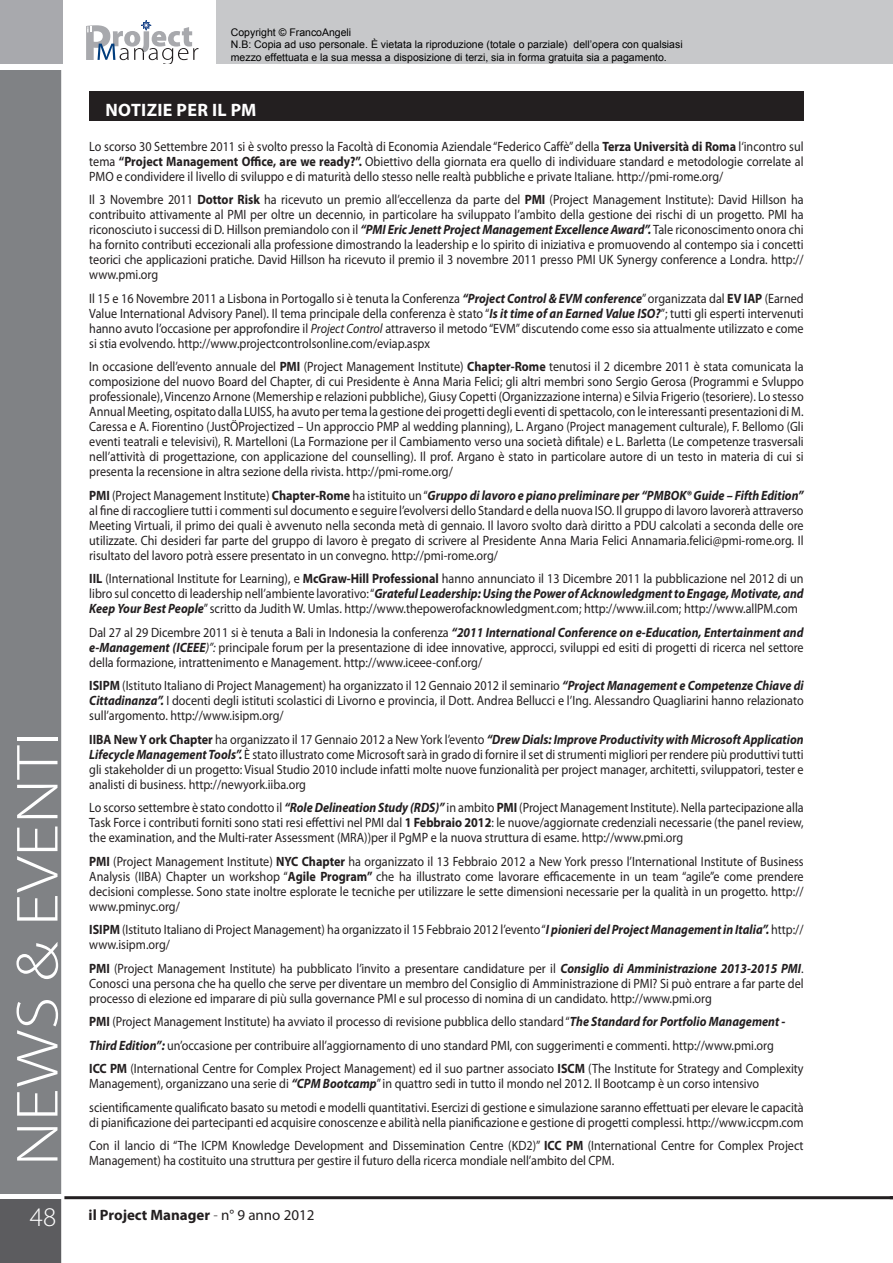
<style>
.page{position:relative;width:893px;height:1263px;background:#fff}
.page>*{position:absolute;margin:0;border:0;box-sizing:border-box;transform-origin:0 0}
.t1{font:300 60px "Myriad Pro";color:#fff;scale:1.18 1}
.t2{font:300 27px "Myriad Pro";color:#fff}
.t3{font:700 18px "Myriad Pro";color:#fff}
.t4{font:700 15px "Myriad Pro";color:#231f20}
.t5{font:13.5px/15px "Myriad Pro";color:#231f20;text-align:justify;scale:.9 1}
.t6{font:10.5px/12.6px "Arial";color:#000}
.s1{font-weight:700}
.s2{font-weight:700;font-style:italic}
.s3{font-style:italic}
.s4{font-weight:300}
.s5{font-weight:400}
</style>
<div class="page">
<hr style="left:64px;top:1196px;width:829px;height:3px;background:#231f20">
<div style="left:0;top:70px;width:63px;height:1124px;background:#808285"></div>
<div style="left:0;top:1199px;width:63px;height:64px;background:#5c5c5f"></div>
<hr style="left:61px;top:0;width:3px;height:1263px;background:#fff">
<svg style="left:86px;top:20px;width:112px;height:44px"></svg>
<div style="left:0;top:0;width:63px;height:64px;background:#a8a9ad"></div>
<div style="left:216px;top:0;width:677px;height:64px;background:#c7c8ca"></div>
<div style="left:89px;top:92px;width:715px;height:29px;background:#231f20"></div>
<h1 class="t1" style="left:5px;top:1166px;width:370px;rotate:-90deg">NEWS &amp; EVENTI</h1>
<h2 class="t2" style="left:30px;top:1202px;width:28px">48</h2>
<p class="t6" style="left:231px;top:26px;width:453px">Copyright © FrancoAngeli<br>N.B: Copia ad uso personale. È vietata la riproduzione (totale o parziale) dell’opera con qualsiasi mezzo effettuata e la sua messa a disposizione di terzi, sia in forma gratuita sia a pagamento.</p>
<h3 class="t3" style="left:105px;top:99px;width:23px">Notizie</h3>
<h3 class="t3" style="left:177px;top:99px;width:11px">per</h3>
<h3 class="t3" style="left:212px;top:99px;width:46px">il PM</h3>
<p class="t5" style="left:89px;top:139px;width:795px">Lo scorso 30 Settembre 2011 si è svolto presso la Facoltà di Economia Aziendale “Federico Caffè” della <span class="s1">Terza Università di Roma</span> l‘incontro sul tema <span class="s1">“Project Management Office, are we ready?”.</span> Obiettivo della giornata era quello di individuare standard e metodologie correlate al PMO e condividere il livello di sviluppo e di maturità dello stesso nelle realtà pubbliche e private Italiane. http://pmi-rome.org/</p>
<p class="t5" style="left:89px;top:193px;width:795px">Il 3 Novembre 2011 <span class="s1">Dottor Risk</span> ha ricevuto un premio all’eccellenza da parte del <span class="s1">PMI</span> (Project Management Institute): David Hillson ha contribuito attivamente al PMI per oltre un decennio, in particolare ha sviluppato l’ambito della gestione dei rischi di un progetto. PMI ha riconosciuto i successi di D. Hillson premiandolo con il <span class="s2">“PMI Eric Jenett Project Management Excellence Award”.</span> Tale riconoscimento onora chi ha fornito contributi eccezionali alla professione dimostrando la leadership e lo spirito di iniziativa e promuovendo al contempo sia i concetti teorici che applicazioni pratiche. David Hillson ha ricevuto il premio il 3 novembre 2011 presso PMI UK Synergy conference a Londra. http:// www.pmi.org</p>
<p class="t5" style="left:89px;top:291px;width:795px">Il 15 e 16 Novembre 2011 a Lisbona in Portogallo si è tenuta la Conferenza <span class="s2">“Project Control &amp; EVM conference</span>” organizzata dal <span class="s1">EV IAP</span> (Earned Value International Advisory Panel). Il tema principale della conferenza è stato “<span class="s2">Is it time of an Earned Value ISO?</span>”; tutti gli esperti intervenuti hanno avuto l’occasione per approfondire il <span class="s3">Project Control</span> attraverso il metodo “EVM” discutendo come esso sia attualmente utilizzato e come si stia evolvendo. http://www.projectcontrolsonline.com/eviap.aspx</p>
<p class="t5" style="left:89px;top:360px;width:795px">In occasione dell’evento annuale del <span class="s1">PMI</span> (Project Management Institute) <span class="s1">Chapter-Rome</span> tenutosi il 2 dicembre 2011 è stata comunicata la composizione del nuovo Board del Chapter, di cui Presidente è Anna Maria Felici; gli altri membri sono Sergio Gerosa (Programmi e Svluppo professionale), Vincenzo Arnone (Memership e relazioni pubbliche), Giusy Copetti (Organizzazione interna) e Silvia Frigerio (tesoriere). Lo stesso Annual Meeting, ospitato dalla LUISS, ha avuto per tema la gestione dei progetti degli eventi di spettacolo, con le interessanti presentazioni di M.<br>Caressa e A. Fiorentino (JustÖProjectized – Un approccio PMP al wedding planning), L. Argano (Project management culturale), F. Bellomo (Gli eventi teatrali e televisivi), R. Martelloni (La Formazione per il Cambiamento verso una società difitale) e L. Barletta (Le competenze trasversali nell’attività di progettazione, con applicazione del counselling). Il prof. Argano è stato in particolare autore di un testo in materia di cui si presenta la recensione in altra sezione della rivista. http://pmi-rome.org/</p>
<p class="t5" style="left:89px;top:488px;width:795px"><span class="s1">PMI</span> (Project Management Institute) <span class="s1">Chapter-Rome</span> ha istituito un “<span class="s2">Gruppo di lavoro e piano preliminare per “PMBOK® Guide – Fifth Edition” </span>al fine di raccogliere tutti i commenti sul documento e seguire l’evolversi dello Standard e della nuova ISO. Il gruppo di lavoro lavorerà attraverso Meeting Virtuali, il primo dei quali è avvenuto nella seconda metà di gennaio. Il lavoro svolto darà diritto a PDU calcolati a seconda delle ore utilizzate. Chi desideri far parte del gruppo di lavoro è pregato di scrivere al Presidente Anna Maria Felici Annamaria.felici@pmi-rome.org. Il risultato del lavoro potrà essere presentato in un convegno. http://pmi-rome.org/</p>
<p class="t5" style="left:89px;top:572px;width:795px"><span class="s1">IIL</span> (International Institute for Learning), e <span class="s1">McGraw-Hill Professional</span> hanno annunciato il 13 Dicembre 2011 la pubblicazione nel 2012 di un libro sul concetto di leadership nell’ambiente lavorativo: “<span class="s2">Grateful Leadership: Using the Power of Acknowledgment to Engage, Motivate, and Keep Your Best People</span>” scritto da Judith W. Umlas. http://www.thepowerofacknowledgment.com; http://www.iil.com; http://www.allPM.com</p>
<p class="t5" style="left:89px;top:625px;width:795px">Dal 27 al 29 Dicembre 2011 si è tenuta a Bali in Indonesia la conferenza <span class="s2">“2011 International Conference on e-Education, Entertainment and e-Management (ICEEE</span><span class="s3">)”:</span> principale forum per la presentazione di idee innovative, approcci, sviluppi ed esiti di progetti di ricerca nel settore della formazione, intrattenimento e Management. http://www.iceee-conf.org/</p>
<p class="t5" style="left:89px;top:679px;width:795px"><span class="s1">ISIPM</span> (Istituto Italiano di Project Management) ha organizzato il 12 Gennaio 2012 il seminario <span class="s2">“Project Management e Competenze Chiave di Cittadinanza”.</span> I docenti degli istituti scolastici di Livorno e provincia, il Dott. Andrea Bellucci e l’Ing. Alessandro Quagliarini hanno relazionato sull’argomento. http://www.isipm.org/</p>
<p class="t5" style="left:89px;top:732px;width:795px"><span class="s1">IIBA New Y ork Chapter</span> ha organizzato il 17 Gennaio 2012 a New York l’evento <span class="s2">“Drew Dials: Improve Productivity with Microsoft Application Lifecycle Management Tools”.</span> È stato illustrato come Microsoft sarà in grado di fornire il set di strumenti migliori per rendere più produttivi tutti gli stakeholder di un progetto: Visual Studio 2010 include infatti molte nuove funzionalità per project manager, architetti, sviluppatori, tester e analisti di business. http://newyork.iiba.org</p>
<p class="t5" style="left:89px;top:801px;width:795px">Lo scorso settembre è stato condotto il <span class="s2">“Role Delineation Study (RDS)”</span> in ambito <span class="s1">PMI</span> (Project Management Institute). Nella partecipazione alla Task Force i contributi forniti sono stati resi effettivi nel PMI dal <span class="s1">1 Febbraio 2012</span>: le nuove/aggiornate credenziali necessarie (the panel review, the examination, and the Multi-rater Assessment (MRA))per il PgMP e la nuova struttura di esame. http://www.pmi.org</p>
<p class="t5" style="left:89px;top:854px;width:795px"><span class="s1">PMI</span> (Project Management Institute) <span class="s1">NYC Chapter</span> ha organizzato il 13 Febbraio 2012 a New York presso l’International Institute of Business Analysis (IIBA) Chapter un workshop “<span class="s1">Agile Program”</span> che ha illustrato come lavorare efficacemente in un team “agile”e come prendere decisioni complesse. Sono state inoltre esplorate le tecniche per utilizzare le sette dimensioni necessarie per la qualità in un progetto. http:// www.pminyc.org/</p>
<p class="t5" style="left:89px;top:923px;width:795px"><span class="s1">ISIPM</span> (Istituto Italiano di Project Management) ha organizzato il 15 Febbraio 2012 l’evento “<span class="s2">I pionieri del Project Management in Italia”.</span> http:// www.isipm.org/</p>
<p class="t5" style="left:89px;top:961px;width:795px"><span class="s1">PMI</span> (Project Management Institute) ha pubblicato l’invito a presentare candidature per il <span class="s2">Consiglio di Amministrazione 2013-2015 PMI</span>.<br>Conosci una persona che ha quello che serve per diventare un membro del Consiglio di Amministrazione di PMI? Si può entrare a far parte del processo di elezione ed imparare di più sulla governance PMI e sul processo di nomina di un candidato. http://www.pmi.org</p>
<p class="t5" style="left:89px;top:1010px;width:795px;line-height:23.5px;text-align:left"><span class="s1">PMI</span> (Project Management Institute) ha avviato il processo di revisione pubblica dello standard “<span class="s2">The Standard for Portfolio Management -<br>Third Edition”:</span> un’occasione per contribuire all’aggiornamento di uno standard PMI, con suggerimenti e commenti. http://www.pmi.org<br><span class="s1">ICC PM</span> (International Centre for Complex Project Management) ed il suo partner associato <span class="s1">ISCM</span> (The Institute for Strategy and Complexity</p>
<p class="t5" style="left:89px;top:1072px;width:795px;line-height:23.5px">Management), organizzano una serie di <span class="s2">“CPM Bootcamp</span>” in quattro sedi in tutto il mondo nel 2012. Il Bootcamp è un corso intensivo scientificamente qualificato basato su metodi e modelli quantitativi. Esercizi di gestione e simulazione saranno effettuati per elevare le capacità</p>
<p class="t5" style="left:89px;top:1111px;width:795px;line-height:23.5px">di pianificazione dei partecipanti ed acquisire conoscenze e abilità nella pianificazione e gestione di progetti complessi. http://www.iccpm.com<br>Con il lancio di “The ICPM Knowledge Development and Dissemination Centre (KD2)” <span class="s1">ICC PM</span> (International Centre for Complex Project</p>
<p class="t5" style="left:89px;top:1154px;width:585px">Management) ha costituito una struttura per gestire il futuro della ricerca mondiale nell’ambito del CPM.</p>
<p class="t4" style="left:89px;top:1206px;width:227px">il Project Manager <span class="s4">-</span> <span class="s5">n° 9 anno 2012</span></p>
</div>
